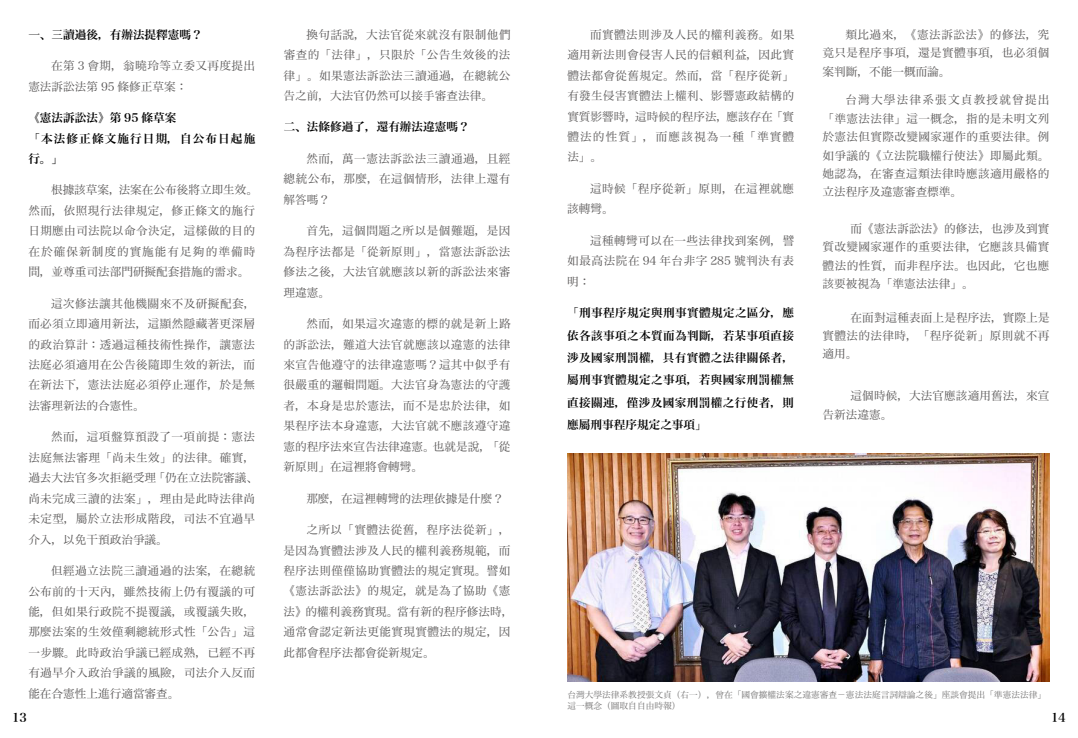
<style>
.page{position:relative;width:1078px;height:738px;background:#fff}
.page>*{position:absolute;margin:0;border:0;box-sizing:border-box;transform-origin:0 0}
.t1{font:12px "Hira Min Pro N W6";color:#000}
.t2{font:11.6px/20.4px "Hira Min Pro W3";letter-spacing:.03em;color:#595757;text-align:justify}
.t3{font:11.6px/22.4px "Hira Min Pro W6";letter-spacing:.03em;color:#000;text-align:justify}
.t4{font:11.6px/20.4px "Hira Min Pro W6";letter-spacing:.095em;color:#000}
.t5{font:11.6px "Hira Min Pro W6";color:#000}
.t6{font:11.6px "Hira Min Pro W3";color:#595757}
.t7{font:11.6px/18.4px "Hira Min Pro W3";letter-spacing:.01em;color:#595757}
.t8{font:8.7px/10.4px "Hira Min Pro W3";color:#727171}
.s1{font-family:"Adobe Ming Std";font-weight:300}
.s2{font-family:"Source Han Serif TW"}
.s3{font-family:"Source Han Serif TC"}
</style>
<div class="page">
<img style="left:567px;top:453px;width:482px;height:228px">
<p class="t5" style="left:28px;top:24px;width:176px"><span class="s1">一</span>、<span class="s1">三</span>讀過後，有辦法提釋憲嗎？</p>
<p class="t2" style="left:28px;top:54px;width:228px;text-indent:23px">在第 3 會期，翁曉玲等立委又再度提出憲法訴訟法第 95 條修正草案：</p>
<p class="t4" style="left:28px;top:107px;width:228px">《憲法訴訟法》第 95 條草案<br>「本法修正條文施行日期，自公布日起施行。」</p>
<p class="t2" style="left:28px;top:179px;width:231px;text-align:left;text-indent:23px">根據該草案，法案在公布後將立即生效。然而，依照現行法律規定，修正條文的施行日期應由司法院以命令決定，這樣做的目的在於確保新制度的實施能有足<span class="s2">夠</span>的準備時間，並尊重司法部門研擬配套措施的需求。</p>
<p class="t2" style="left:28px;top:292px;width:228px;text-indent:23px">這次修法讓其他機關來不及研擬配套，而必須立即適用新法，這顯然隱藏著更深層的政治算計：透過這種技術性操作，讓憲法法庭必須適用在公告後隨即生效的新法，而在新法下，憲法法庭必須停止運作，於是無法審理新法的合憲性。</p>
<p class="t2" style="left:28px;top:425px;width:231px;text-align:left;text-indent:23px">然而，這項盤算預設了一項前提：憲法法庭無法審理「尚未生效」的法律。確實，過去大法官多次拒絕受理「仍在立法院審議、尚未完成三讀的法案」，理由是此時法律尚未定型，屬於立法形成階段，司法不宜過早介入，以免干預政治爭議。</p>
<p class="t2" style="left:28px;top:559px;width:228px;text-indent:23px">但經過立法院三讀通過的法案，在總統公布前的十天內，雖然技術上仍有覆議的可能，但如果行政院不提覆議，或覆議失敗，那麼法案的生效僅剩總統形式性「公告」這一步驟。此時政治爭議已經成熟，已經不再有過早介入政治爭議的風險，司法介入反而能在合憲性上進行適當審<span class="s2">查</span>。</p>
<p class="t2" style="left:283px;top:23px;width:228px;text-indent:23px">換句話說，大法官從來就沒有限制他們審<span class="s2">查</span>的「法律」，只限於「公告生效後的法律」。如果憲法訴訟法三讀通過，在總統公告之前，大法官仍然可以接手審<span class="s2">查</span>法律。</p>
<p class="t5" style="left:283px;top:117px;width:187px">二、法條修過了，還有辦法違憲嗎？</p>
<p class="t2" style="left:283px;top:147px;width:228px;text-indent:23px">然而，萬一憲法訴訟法三讀通過，且經總統公布，那麼，在這個情形，法律上還有解答嗎？</p>
<p class="t2" style="left:283px;top:219px;width:228px;text-indent:23px">首先，這個問題之所以是個難題，是因為程序法都是「從新原則」，當憲法訴訟法修法之後，大法官就應該以新的訴訟法來審理違憲。</p>
<p class="t2" style="left:283px;top:312px;width:228px;text-indent:23px">然而，如果這次違憲的標的就是新上路的訴訟法，難道大法官就應該以違憲的法律來宣告他遵守的法律違憲嗎？這其中似乎有很嚴重的邏輯問題。大法官身為憲法的守護者，本身是忠於憲法，而不是忠於法律，如果程序法本身違憲，大法官就不應該遵守違憲的程序法來宣告法律違憲。也就是說，「從新原則」在這裡將會轉彎。</p>
<p class="t6" style="left:306px;top:488px;width:199px">那麼，在這裡轉彎的法理依據是什麼？</p>
<p class="t2" style="left:283px;top:518px;width:231px;text-align:left;text-indent:23px">之所以「實體法從舊，程序法從新」，是因為實體法涉及人民的權利義務規範，而程序法則僅僅協助實體法的規定實現。譬如《憲法訴訟法》的規定，就是為了協助《憲法》的權利義務實現。當有新的程序修法時，通常會認定新法更能實現實體法的規定，因此都會程序法都會從新規定。</p>
<p class="t2" style="left:567px;top:23px;width:228px;text-indent:23px">而實體法則涉及人民的權利義務。如果適用新法則會侵害人民的信賴利益，因此實體法都會從舊規定。然而，當「程序從新」有發生侵害實體法上權利、影響憲政結構的實質影響時，這時候的程序法，應該存在「實體法的性質」，而應該視為一種「準實體法」。</p>
<p class="t2" style="left:822px;top:24px;width:228px;line-height:18.4px;text-indent:23px">類比過來，《憲法訴訟法》的修法，究竟只是程序事項，還是實體事項，也必須個案判斷，不能一概而論。</p>
<p class="t2" style="left:822px;top:90px;width:228px;line-height:18.4px;text-indent:23px">台灣大學法律系張文貞教授就曾提出「準憲法法律」這一概念，指的是未明文列於憲法但實際改變國家運作的重要法律。例如爭議的《立法院職權行使法》即屬此類。她認為，在審<span class="s2">查</span>這類法律時應該適用嚴格的</p>
<p class="t2" style="left:590px;top:177px;width:206px">這時候「程序從新」原則，在這裡就應</p>
<p class="t6" style="left:822px;top:182px;width:141px">立法程序及違憲審<span class="s2">查</span>標準。</p>
<p class="t2" style="left:567px;top:197px;width:48px">該轉彎。</p>
<p class="t2" style="left:567px;top:229px;width:228px;text-indent:23px">這種轉彎可以在一些法律找到案例，譬如最高法院在 94 年台非字 285 號判決有表明：</p>
<p class="t3" style="left:567px;top:300px;width:228px">「刑事程序規定與刑事實體規定之區分，應依各該事項之本質而為判斷，若某事項直接涉及國家刑罰權，具有實體之法律關係者，屬刑事實體規定之事項，若與國家刑罰權無直接關連，僅涉及國家刑罰權之行使者，則應屬刑事程序規定之事項」</p>
<p class="t2" style="left:822px;top:218px;width:228px;line-height:18.4px;text-indent:28px">而《憲法訴訟法》的修法，也涉及到實質改變國家運作的重要法律，它應該具備實體法的性質，而非程序法。也因此，它也應該要被視為「準憲法法律」。</p>
<p class="t2" style="left:822px;top:307px;width:228px;line-height:18.4px;text-indent:28px">在面對這種表面上是程序法，實際上是實體法的法律時，「程序從新」原則就不再適用。</p>
<p class="t7" style="left:822px;top:385px;width:228px;text-indent:28px">這個時候，大法官應該適用舊法，來宣告新法違憲。</p>
<p class="t8" style="left:567px;top:688px;width:480px">台灣大學法律系教授張文貞（右一），曾在「國會擴權法案之違憲審<span class="s3">查</span>－憲法法庭言詞辯論之後」座談會提出「準憲法法律」這一概念（圖取自自由時報）</p>
<p class="t1" style="left:12px;top:706px;width:16px">13</p>
<p class="t1" style="left:1050px;top:706px;width:16px">14</p>
</div>
